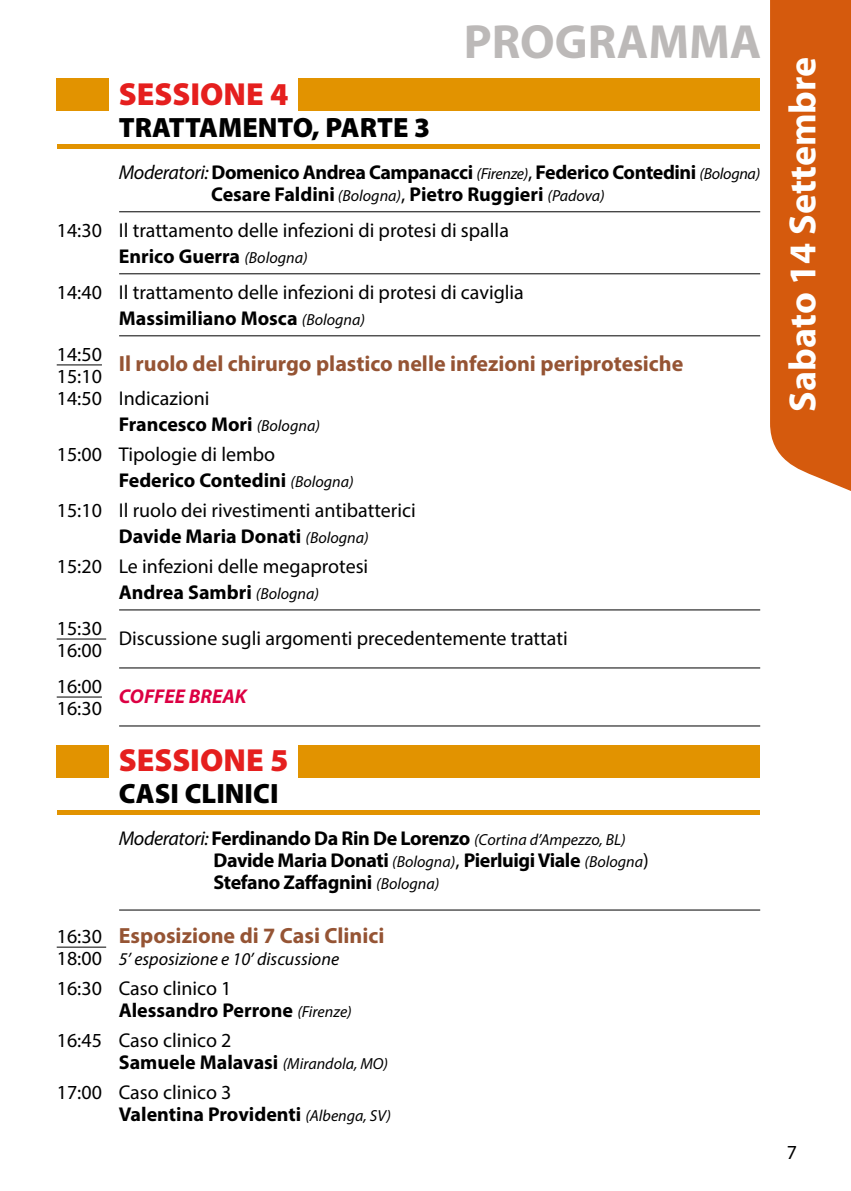
<style>
.page{position:relative;width:851px;height:1191px;background:#fff}
.page>*{position:absolute;margin:0;border:0;box-sizing:border-box;transform-origin:0 0}
.t1{font:700 48.2px "Myriad Pro";color:#bcb9b8}
.t2{font:700 38px "Myriad Pro";color:#fff}
.t3{font:900 32px "Myriad Pro";color:#e51f1e}
.t4{font:900 28px "Myriad Pro";color:#000}
.t5{font:700 22px "Myriad Pro";color:#955434}
.t6{font:700 20px "Myriad Pro";letter-spacing:-.01em;color:#000}
.t7{font:20px "Myriad Pro";color:#000}
.t8{font:italic 700 20px "Myriad Pro";color:#dc0043}
.t9{font:italic 18px "Myriad Pro";color:#000}
.s1{font-weight:400;font-style:italic}
.s2{font-weight:400;font-style:italic;font-size:16px}
.s3{font-weight:400}
.s4{font-weight:400;font-size:20px;color:#000}
.s5{font-style:normal;font-size:20px}
</style>
<div class="page">
<div style="left:770px;top:0;width:80px;height:491px;background:#d55a0d"></div>
<hr style="left:119px;top:211px;width:641px;height:1px;background:#000">
<hr style="left:119px;top:273px;width:641px;height:1px;background:#000">
<hr style="left:119px;top:335px;width:641px;height:1px;background:#000">
<hr style="left:57px;top:364px;width:45px;height:1px;background:#000">
<hr style="left:119px;top:609px;width:641px;height:1px;background:#000">
<hr style="left:57px;top:638px;width:49px;height:1px;background:#000">
<hr style="left:119px;top:667px;width:641px;height:1px;background:#000">
<hr style="left:57px;top:696px;width:45px;height:1px;background:#000">
<hr style="left:119px;top:725px;width:641px;height:1px;background:#000">
<hr style="left:119px;top:909px;width:641px;height:1px;background:#000">
<hr style="left:57px;top:946px;width:49px;height:1px;background:#000">
<div style="left:298px;top:78px;width:461px;height:33px;background:#e29300"></div>
<div style="left:298px;top:744px;width:461px;height:33px;background:#e29300"></div>
<div style="left:57px;top:78px;width:52px;height:33px;background:#e29300"></div>
<div style="left:57px;top:744px;width:52px;height:33px;background:#e29300"></div>
<div style="left:57px;top:144px;width:702px;height:5px;background:#e29300"></div>
<div style="left:57px;top:810px;width:702px;height:5px;background:#e29300"></div>
<p class="t1" style="left:464px;top:10px;width:299px">PROGRAMMA</p>
<p class="t3" style="left:119px;top:73px;width:171px">SESSIONE 4</p>
<p class="t4" style="left:119px;top:109px;width:313px">TRATTAMENTO, PARTE 3</p>
<p class="t6" style="left:119px;top:159px;width:642px"><span class="s1">Moderatori:</span> Domenico Andrea Campanacci <span class="s2">(Firenze)</span><span class="s3">,</span> Federico Contedini <span class="s2">(Bologna)</span></p>
<p class="t6" style="left:211px;top:181px;width:395px">Cesare Faldini <span class="s2">(Bologna)</span><span class="s3">,</span> Pietro Ruggieri <span class="s2">(Padova)</span></p>
<p class="t7" style="left:57px;top:218px;width:453px">14:30 Il trattamento delle infezioni di protesi di spalla</p>
<p class="t6" style="left:119px;top:243px;width:190px">Enrico Guerra <span class="s2">(Bologna)</span></p>
<p class="t7" style="left:57px;top:280px;width:468px">14:40 Il trattamento delle infezioni di protesi di caviglia</p>
<p class="t6" style="left:119px;top:305px;width:248px">Massimiliano Mosca <span class="s2">(Bologna)</span></p>
<p class="t7" style="left:57px;top:342px;width:47px">14:50</p>
<p class="t5" style="left:119px;top:349px;width:566px">Il ruolo del chirurgo plastico nelle infezioni periprotesiche</p>
<p class="t7" style="left:57px;top:364px;width:47px">15:10</p>
<p class="t7" style="left:57px;top:386px;width:154px">14:50 Indicazioni</p>
<p class="t6" style="left:119px;top:411px;width:202px">Francesco Mori <span class="s2">(Bologna)</span></p>
<p class="t7" style="left:57px;top:442px;width:220px">15:00 Tipologie di lembo</p>
<p class="t6" style="left:119px;top:467px;width:236px">Federico Contedini <span class="s2">(Bologna)</span></p>
<p class="t7" style="left:57px;top:498px;width:360px">15:10 Il ruolo dei rivestimenti antibatterici</p>
<p class="t6" style="left:119px;top:523px;width:251px">Davide Maria Donati <span class="s2">(Bologna)</span></p>
<p class="t7" style="left:57px;top:554px;width:313px">15:20 Le infezioni delle megaprotesi</p>
<p class="t6" style="left:119px;top:579px;width:202px">Andrea Sambri <span class="s2">(Bologna)</span></p>
<p class="t7" style="left:57px;top:616px;width:47px">15:30</p>
<p class="t7" style="left:119px;top:626px;width:450px">Discussione sugli argomenti precedentemente trattati</p>
<p class="t7" style="left:57px;top:638px;width:47px">16:00</p>
<p class="t7" style="left:57px;top:674px;width:47px">16:00</p>
<p class="t8" style="left:119px;top:683px;width:129px">COFFEE BREAK</p>
<p class="t7" style="left:57px;top:696px;width:47px">16:30</p>
<p class="t3" style="left:119px;top:739px;width:171px">SESSIONE 5</p>
<p class="t4" style="left:119px;top:775px;width:161px">CASI CLINICI</p>
<p class="t6" style="left:119px;top:825px;width:508px"><span class="s1">Moderatori:</span> Ferdinando Da Rin De Lorenzo <span class="s2">(Cortina d’Ampezzo, BL)</span></p>
<p class="t6" style="left:213px;top:847px;width:436px">Davide Maria Donati <span class="s2">(Bologna)</span><span class="s3">,</span> Pierluigi Viale <span class="s2">(Bologna</span><span class="s3">)</span></p>
<p class="t6" style="left:213px;top:869px;width:227px">Stefano Zaffagnini <span class="s2">(Bologna)</span></p>
<p class="t5" style="left:57px;top:921px;width:329px"><span class="s4">16:30</span> Esposizione di 7 Casi Clinici</p>
<p class="t9" style="left:57px;top:948px;width:284px"><span class="s5">18:00</span> 5’ esposizione e 10’ discussione</p>
<p class="t7" style="left:57px;top:976px;width:176px">16:30 Caso clinico 1</p>
<p class="t6" style="left:119px;top:997px;width:234px">Alessandro Perrone <span class="s2">(Firenze)</span></p>
<p class="t7" style="left:57px;top:1028px;width:176px">16:45 Caso clinico 2</p>
<p class="t6" style="left:119px;top:1049px;width:271px">Samuele Malavasi <span class="s2">(Mirandola, MO)</span></p>
<p class="t7" style="left:57px;top:1080px;width:176px">17:00 Caso clinico 3</p>
<p class="t6" style="left:119px;top:1101px;width:274px">Valentina Providenti <span class="s2">(Albenga, SV)</span></p>
<p class="t2" style="left:777px;top:411px;width:356px;rotate:-90deg">Sabato 14 Settembre</p>
<p class="t7" style="left:786px;top:1140px;width:12px">7</p>
</div>
